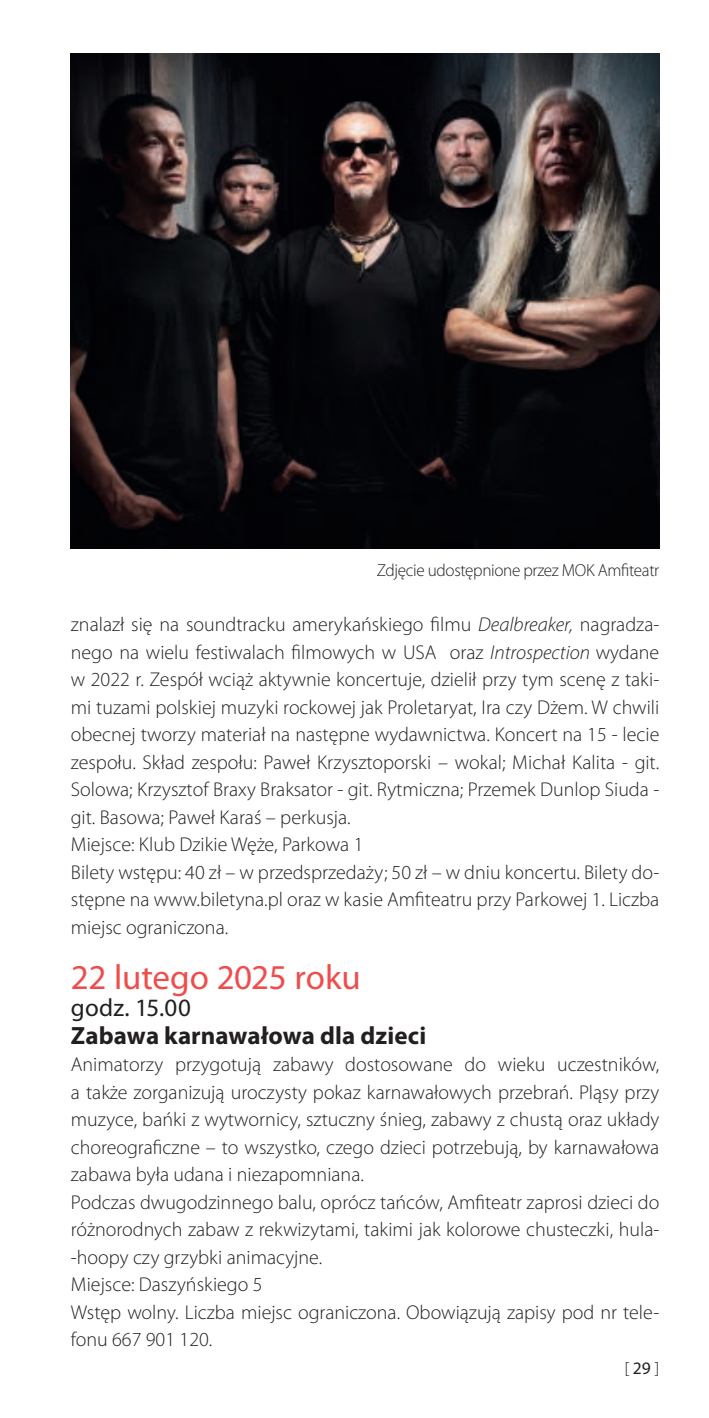
<style>
.page{position:relative;width:709px;height:1418px;background:#fff}
.page>*{position:absolute;margin:0;border:0;box-sizing:border-box;transform-origin:0 0}
.t1{font:35px "Myriad Pro";letter-spacing:-.005em;color:#ef4d4b}
.t2{font:700 25px "Myriad Pro";letter-spacing:.005em;color:#231f20}
.t3{font:25px "Myriad Pro";letter-spacing:.01em;color:#231f20}
.t4{font:300 20px/27.5px "Myriad Pro";color:#231f20}
.t5{font:300 17.5px "Myriad Pro";letter-spacing:-.02em;color:#231f20}
.s1{font-style:italic}
.s2{font-weight:400}
</style>
<div class="page">
<img style="left:71px;top:54px;width:588px;height:494px">
<p class="t5" style="left:377px;top:559px;width:284px">Zdjęcie udostępnione przez MOK Amfiteatr</p>
<p class="t4" style="left:71px;top:610px;width:590px">znalazł się na soundtracku amerykańskiego filmu <span class="s1">Dealbreaker,</span> nagradza&shy;nego na wielu festiwalach filmowych w USA oraz <span class="s1">Introspection</span> wydane w 2022 r. Zespół wciąż aktywnie koncertuje, dzielił przy tym scenę z taki&shy;mi tuzami polskiej muzyki rockowej jak Proletaryat, Ira czy Dżem. W chwili obecnej tworzy materiał na następne wydawnictwa. Koncert na 15 - lecie zespołu. Skład zespołu: Paweł Krzysztoporski – wokal; Michał Kalita - git.<br>Solowa; Krzysztof Braxy Braksator - git. Rytmiczna; Przemek Dunlop Siuda - git. Basowa; Paweł Karaś – perkusja.<br>Miejsce: Klub Dzikie Węże, Parkowa 1<br>Bilety wstępu: 40 zł – w przedsprzedaży; 50 zł – w dniu koncertu. Bilety do&shy;stępne na www.biletyna.pl oraz w kasie Amfiteatru przy Parkowej 1. Liczba miejsc ograniczona.</p>
<h1 class="t1" style="left:71px;top:955px;width:291px">22 lutego 2025 roku</h1>
<p class="t3" style="left:71px;top:992px;width:121px">godz. 15.00</p>
<p class="t2" style="left:71px;top:1019px;width:357px">Zabawa karnawałowa dla dzieci</p>
<p class="t4" style="left:71px;top:1050px;width:590px">Animatorzy przygotują zabawy dostosowane do wieku uczestników, a także zorganizują uroczysty pokaz karnawałowych przebrań. Pląsy przy muzyce, bańki z wytwornicy, sztuczny śnieg, zabawy z chustą oraz układy choreograficzne – to wszystko, czego dzieci potrzebują, by karnawałowa zabawa była udana i niezapomniana.<br>Podczas dwugodzinnego balu, oprócz tańców, Amfiteatr zaprosi dzieci do różnorodnych zabaw z rekwizytami, takimi jak kolorowe chusteczki, hula--hoopy czy grzybki animacyjne.<br>Miejsce: Daszyńskiego 5<br>Wstęp wolny. Liczba miejsc ograniczona. Obowiązują zapisy pod nr tele&shy;fonu 667 901 120.</p>
<p class="t5" style="left:624px;top:1357px;width:36px">[ <span class="s2">29</span> ]</p>
</div>
